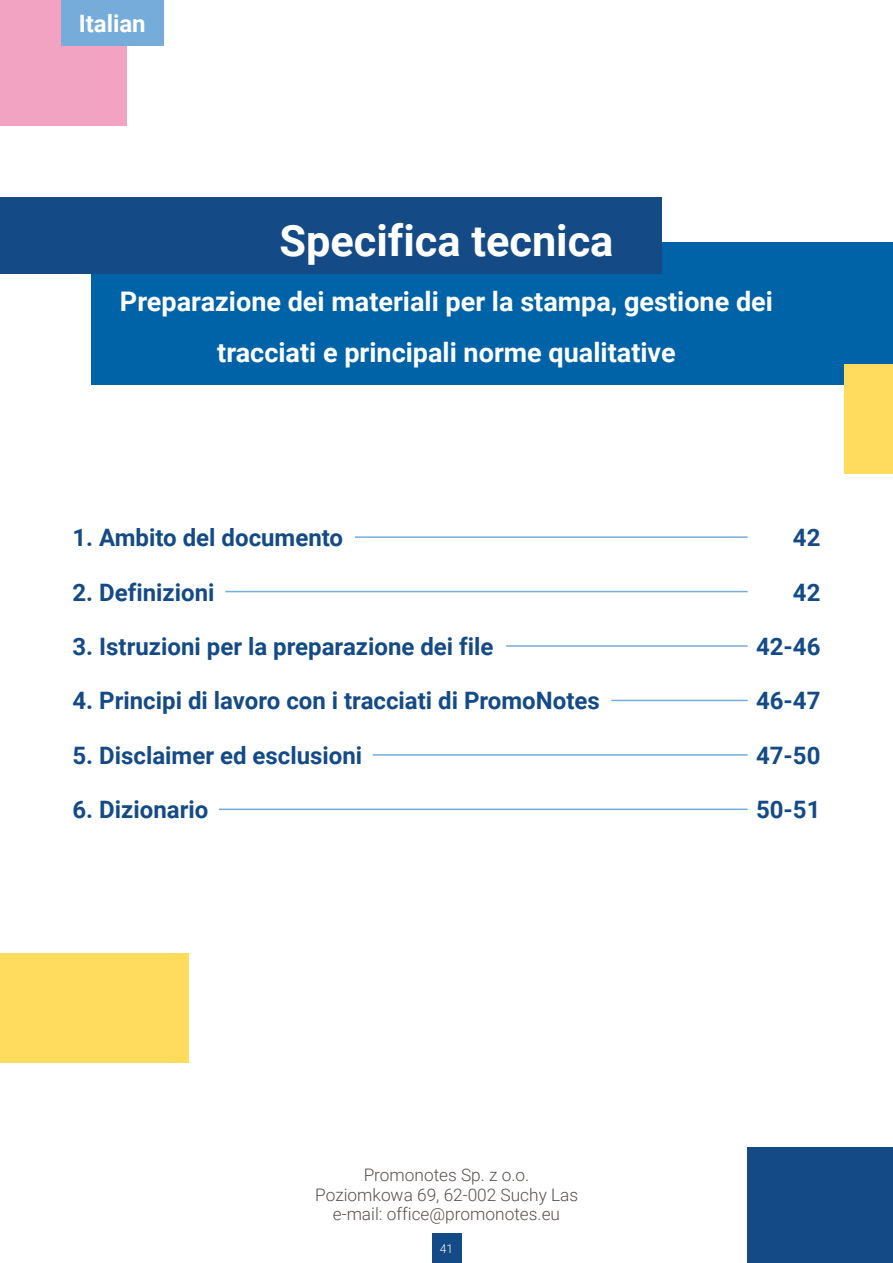
<style>
.page{position:relative;width:893px;height:1263px;background:#fff}
.page>*{position:absolute;margin:0;border:0;box-sizing:border-box;transform-origin:0 0}
.t1{font:700 43.35px "Roboto";color:#fff}
.t2{font:700 27px/51px "Roboto";color:#fff;text-align:center}
.t3{font:700 24px "Roboto";color:#144a86}
.t4{font:700 24px "Roboto";color:#fff}
.t5{font:300 17.25px/19.5px "Roboto";color:#57514d;text-align:center}
.t6{font:300 12px "Roboto";color:#fff}
</style>
<div class="page">
<div style="left:432px;top:1233px;width:29px;height:30px;background:#144a86"></div>
<div style="left:748px;top:1147px;width:145px;height:116px;background:#144a86"></div>
<hr style="left:355px;top:536px;width:393px;height:2px;background:#75acd9">
<hr style="left:225px;top:591px;width:523px;height:1px;background:#75acd9">
<hr style="left:506px;top:645px;width:242px;height:2px;background:#75acd9">
<hr style="left:611px;top:700px;width:137px;height:1px;background:#75acd9">
<hr style="left:373px;top:754px;width:375px;height:2px;background:#75acd9">
<hr style="left:219px;top:808px;width:529px;height:2px;background:#75acd9">
<div style="left:0;top:953px;width:188px;height:110px;background:#ffdb5e"></div>
<div style="left:91px;top:242px;width:802px;height:143px;background:#0062a7"></div>
<div style="left:0;top:197px;width:661px;height:77px;background:#144a86"></div>
<div style="left:844px;top:364px;width:49px;height:110px;background:#ffdb5e"></div>
<div style="left:0;top:0;width:126px;height:125px;background:#f2a3c1"></div>
<div style="left:61px;top:0;width:103px;height:45px;background:#75acd9"></div>
<p class="t4" style="left:79px;top:6px;width:69px">Italian</p>
<h1 class="t1" style="left:279px;top:210px;width:336px">Specifica tecnica</h1>
<p class="t2" style="left:120px;top:275px;width:655px">Preparazione dei materiali per la stampa, gestione dei tracciati e principali norme qualitative</p>
<p class="t3" style="left:73px;top:521px;width:272px">1. Ambito del documento</p>
<p class="t3" style="left:793px;top:521px;width:29px">42</p>
<p class="t3" style="left:73px;top:575px;width:144px">2. Definizioni</p>
<p class="t3" style="left:793px;top:575px;width:29px">42</p>
<p class="t3" style="left:73px;top:630px;width:423px">3. Istruzioni per la preparazione dei file</p>
<p class="t3" style="left:756px;top:630px;width:66px">42-46</p>
<p class="t3" style="left:73px;top:684px;width:529px">4. Principi di lavoro con i tracciati di PromoNotes</p>
<p class="t3" style="left:756px;top:684px;width:66px">46-47</p>
<p class="t3" style="left:73px;top:738px;width:291px">5. Disclaimer ed esclusioni</p>
<p class="t3" style="left:756px;top:738px;width:66px">47-50</p>
<p class="t3" style="left:73px;top:793px;width:137px">6. Dizionario</p>
<p class="t3" style="left:756px;top:793px;width:66px">50-51</p>
<p class="t5" style="left:315px;top:1165px;width:265px">Promonotes Sp. z o.o.<br>Poziomkowa 69, 62-002 Suchy Las e-mail: office@promonotes.eu</p>
<p class="t6" style="left:440px;top:1240px;width:15px">41</p>
</div>
